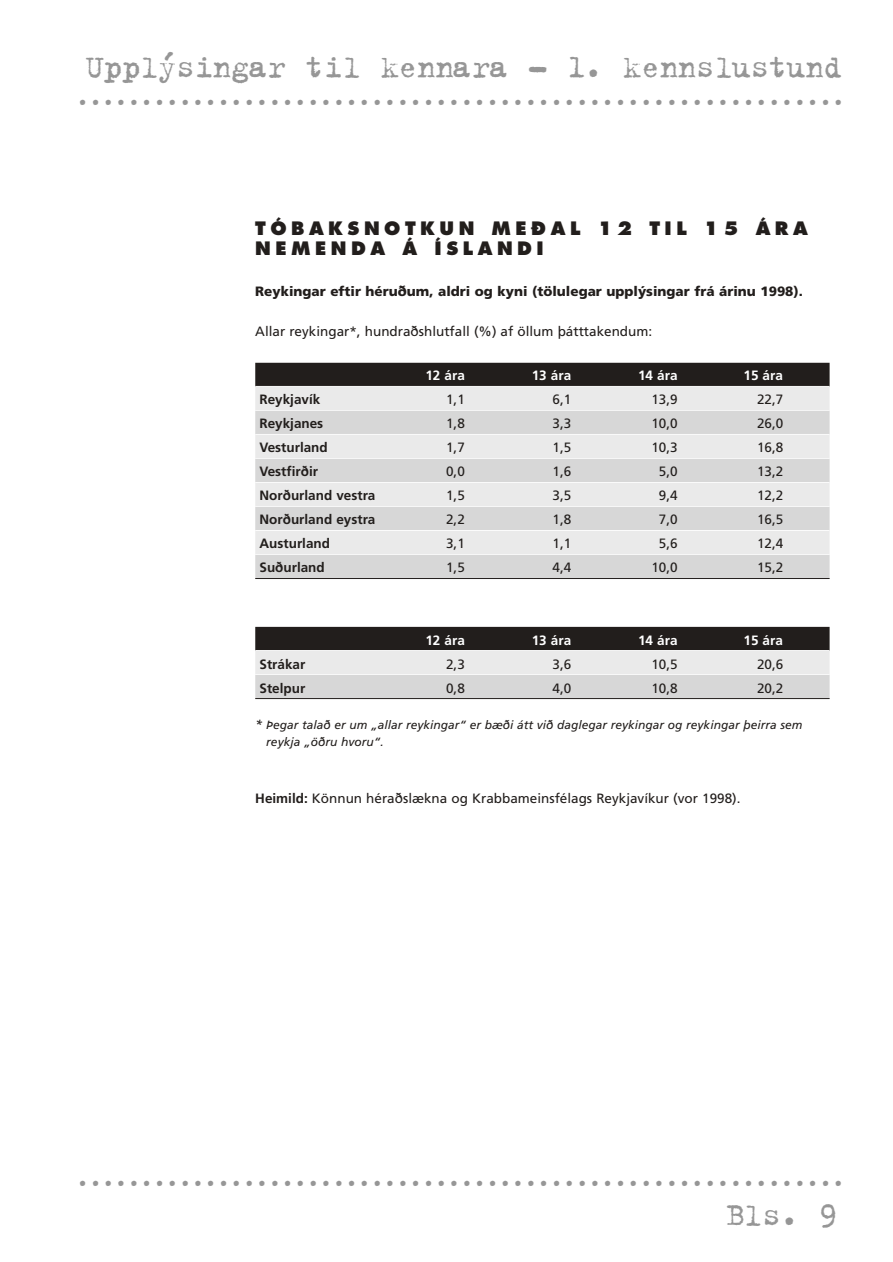
<style>
.page{position:relative;width:893px;height:1262px;background:#fff}
.page>*{position:absolute;margin:0;border:0;box-sizing:border-box;transform-origin:0 0}
.t1{font:34.5px "Trixie";letter-spacing:-.02em;color:#969696}
.t2{font:24px "Trixie";color:#969696}
.t3{font:800 18px/20.2px "Futura";letter-spacing:.25em;color:#221e1c}
.t4{font:13.5px "Frutiger";color:#221e1c}
.t5{font:700 13.5px "Frutiger";color:#221e1c}
.t6{font:900 13.5px "Frutiger";color:#221e1c}
.t7{font:700 13.5px "Frutiger";color:#fff}
.t8{font:italic 12px/16.5px "Frutiger";color:#221e1c}
.s1{font-size:13.5px}
.s2{font-weight:700}
</style>
<div class="page">
<div style="left:255px;top:363px;width:574px;height:24px;background:#221e1c"></div>
<hr style="left:255px;top:386px;width:574px;height:1px;background:#fff">
<div style="left:255px;top:387px;width:574px;height:24px;background:#eaeaea"></div>
<hr style="left:255px;top:410px;width:574px;height:1px;background:#fff">
<div style="left:255px;top:411px;width:574px;height:24px;background:#d7d7d7"></div>
<hr style="left:255px;top:434px;width:574px;height:1px;background:#fff">
<div style="left:255px;top:435px;width:574px;height:24px;background:#eaeaea"></div>
<hr style="left:255px;top:458px;width:574px;height:1px;background:#fff">
<div style="left:255px;top:459px;width:574px;height:24px;background:#d7d7d7"></div>
<hr style="left:255px;top:482px;width:574px;height:1px;background:#fff">
<div style="left:255px;top:483px;width:574px;height:24px;background:#eaeaea"></div>
<hr style="left:255px;top:506px;width:574px;height:1px;background:#fff">
<div style="left:255px;top:507px;width:574px;height:24px;background:#d7d7d7"></div>
<hr style="left:255px;top:530px;width:574px;height:1px;background:#fff">
<div style="left:255px;top:531px;width:574px;height:24px;background:#eaeaea"></div>
<hr style="left:255px;top:554px;width:574px;height:1px;background:#fff">
<div style="left:255px;top:555px;width:574px;height:24px;background:#d7d7d7"></div>
<hr style="left:255px;top:578px;width:574px;height:1px;background:#221e1c">
<div style="left:255px;top:627px;width:574px;height:24px;background:#221e1c"></div>
<hr style="left:255px;top:650px;width:574px;height:1px;background:#fff">
<div style="left:255px;top:651px;width:574px;height:24px;background:#eaeaea"></div>
<hr style="left:255px;top:674px;width:574px;height:1px;background:#fff">
<div style="left:255px;top:675px;width:574px;height:24px;background:#d7d7d7"></div>
<hr style="left:255px;top:698px;width:574px;height:1px;background:#221e1c">
<h1 class="t1" style="left:85px;top:51px;width:758px">Uppl‡singar til kennara - 1. kennslustund</h1>
<h2 class="t2" style="left:77px;top:87px;width:770px">............................................................</h2>
<h3 class="t3" style="left:255px;top:219px;width:554px">TÓBAKSNOTKUN MEÐAL 12 TIL 15 ÁRA<br>NEMENDA Á ÍSLANDI</h3>
<p class="t6" style="left:255px;top:285px;width:549px">Reykingar eftir héruðum, aldri og kyni (tölulegar upplýsingar frá árinu 1998).</p>
<p class="t4" style="left:255px;top:326px;width:398px">Allar reykingar*, hundraðshlutfall (%) af öllum þátttakendum:</p>
<p class="t7" style="left:425px;top:370px;width:41px">12 ára</p>
<p class="t7" style="left:531px;top:370px;width:41px">13 ára</p>
<p class="t7" style="left:638px;top:370px;width:41px">14 ára</p>
<p class="t7" style="left:743px;top:370px;width:41px">15 ára</p>
<p class="t5" style="left:259px;top:394px;width:62px">Reykjavík</p>
<p class="t4" style="left:446px;top:394px;width:20px">1,1</p>
<p class="t4" style="left:552px;top:394px;width:20px">6,1</p>
<p class="t4" style="left:651px;top:394px;width:28px">13,9</p>
<p class="t4" style="left:757px;top:394px;width:28px">22,7</p>
<p class="t5" style="left:259px;top:418px;width:65px">Reykjanes</p>
<p class="t4" style="left:446px;top:418px;width:20px">1,8</p>
<p class="t4" style="left:552px;top:418px;width:20px">3,3</p>
<p class="t4" style="left:651px;top:418px;width:28px">10,0</p>
<p class="t4" style="left:757px;top:418px;width:28px">26,0</p>
<p class="t5" style="left:259px;top:442px;width:70px">Vesturland</p>
<p class="t4" style="left:446px;top:442px;width:20px">1,7</p>
<p class="t4" style="left:552px;top:442px;width:20px">1,5</p>
<p class="t4" style="left:651px;top:442px;width:28px">10,3</p>
<p class="t4" style="left:757px;top:442px;width:28px">16,8</p>
<p class="t5" style="left:259px;top:466px;width:60px">Vestfirðir</p>
<p class="t4" style="left:446px;top:466px;width:20px">0,0</p>
<p class="t4" style="left:552px;top:466px;width:20px">1,6</p>
<p class="t4" style="left:659px;top:466px;width:20px">5,0</p>
<p class="t4" style="left:757px;top:466px;width:28px">13,2</p>
<p class="t5" style="left:259px;top:490px;width:117px">Norðurland vestra</p>
<p class="t4" style="left:446px;top:490px;width:20px">1,5</p>
<p class="t4" style="left:552px;top:490px;width:20px">3,5</p>
<p class="t4" style="left:659px;top:490px;width:20px">9,4</p>
<p class="t4" style="left:757px;top:490px;width:28px">12,2</p>
<p class="t5" style="left:259px;top:514px;width:117px">Norðurland eystra</p>
<p class="t4" style="left:446px;top:514px;width:20px">2,2</p>
<p class="t4" style="left:552px;top:514px;width:20px">1,8</p>
<p class="t4" style="left:659px;top:514px;width:20px">7,0</p>
<p class="t4" style="left:757px;top:514px;width:28px">16,5</p>
<p class="t5" style="left:259px;top:538px;width:72px">Austurland</p>
<p class="t4" style="left:446px;top:538px;width:20px">3,1</p>
<p class="t4" style="left:552px;top:538px;width:20px">1,1</p>
<p class="t4" style="left:659px;top:538px;width:20px">5,6</p>
<p class="t4" style="left:757px;top:538px;width:28px">12,4</p>
<p class="t5" style="left:259px;top:562px;width:67px">Suðurland</p>
<p class="t4" style="left:446px;top:562px;width:20px">1,5</p>
<p class="t4" style="left:552px;top:562px;width:20px">4,4</p>
<p class="t4" style="left:651px;top:562px;width:28px">10,0</p>
<p class="t4" style="left:757px;top:562px;width:28px">15,2</p>
<p class="t7" style="left:425px;top:634px;width:41px">12 ára</p>
<p class="t7" style="left:531px;top:634px;width:41px">13 ára</p>
<p class="t7" style="left:638px;top:634px;width:41px">14 ára</p>
<p class="t7" style="left:743px;top:634px;width:41px">15 ára</p>
<p class="t5" style="left:259px;top:658px;width:47px">Strákar</p>
<p class="t4" style="left:446px;top:658px;width:20px">2,3</p>
<p class="t4" style="left:552px;top:658px;width:20px">3,6</p>
<p class="t4" style="left:651px;top:658px;width:28px">10,5</p>
<p class="t4" style="left:757px;top:658px;width:28px">20,6</p>
<p class="t5" style="left:259px;top:682px;width:47px">Stelpur</p>
<p class="t4" style="left:446px;top:682px;width:20px">0,8</p>
<p class="t4" style="left:552px;top:682px;width:20px">4,0</p>
<p class="t4" style="left:651px;top:682px;width:28px">10,8</p>
<p class="t4" style="left:757px;top:682px;width:28px">20,2</p>
<p class="t8" style="left:266px;top:718px;width:537px;text-indent:-11px"><span class="s1">*</span> Þegar talað er um „allar reykingar“ er bæði átt við daglegar reykingar og reykingar þeirra sem reykja „öðru hvoru“.</p>
<p class="t4" style="left:255px;top:793px;width:486px"><span class="s2">Heimild:</span> Könnun héraðslækna og Krabbameinsfélags Reykjavíkur (vor 1998).</p>
<h2 class="t2" style="left:77px;top:1168px;width:770px">............................................................</h2>
<h1 class="t1" style="left:725px;top:1200px;width:114px">Bls. 9</h1>
</div>
